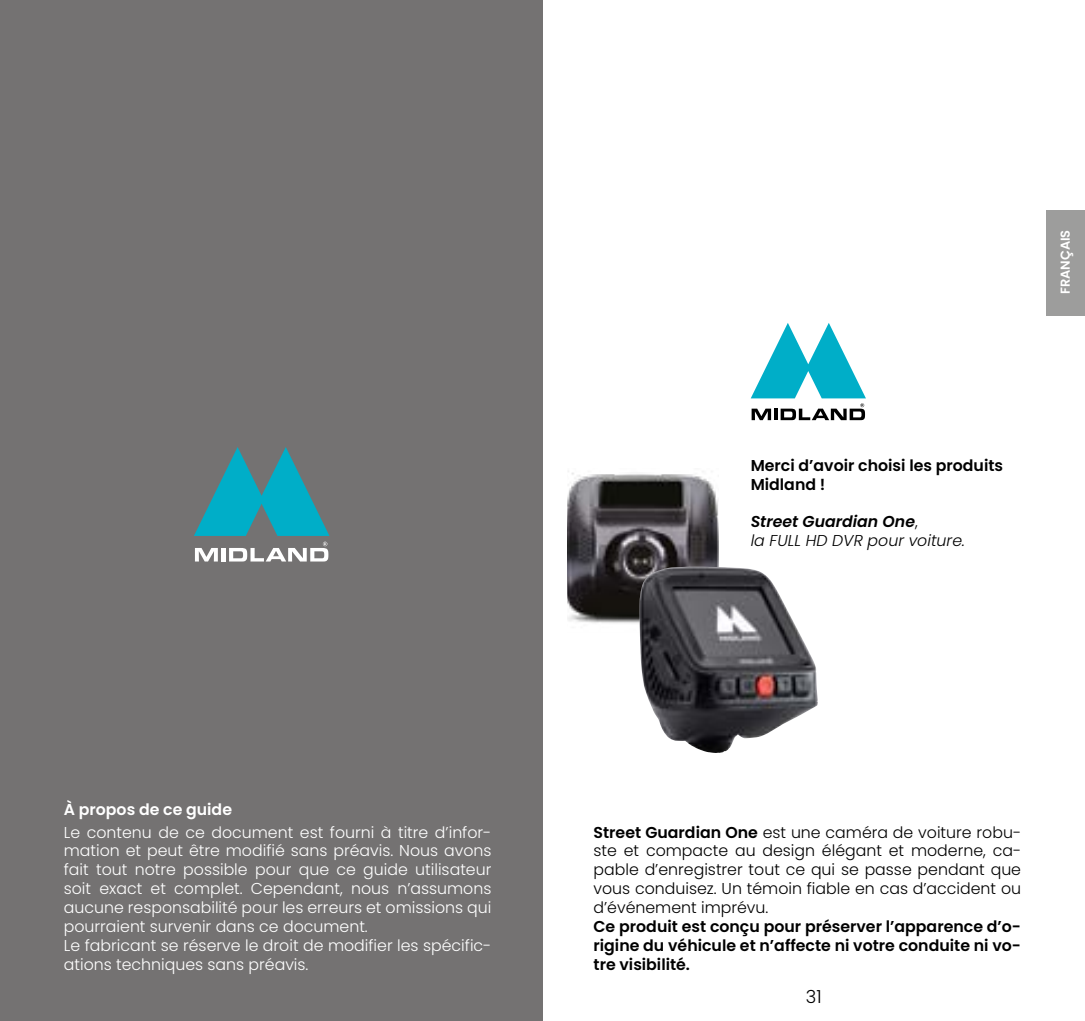
<style>
.page{position:relative;width:1085px;height:1021px;background:#fff}
.page>*{position:absolute;margin:0;border:0;box-sizing:border-box;transform-origin:0 0}
.t1{font:300 18px "Poppins";color:#000}
.t2{font:300 15.75px/18.9px "Poppins";color:#fff}
.t3{font:300 15.75px/18.9px "Poppins";color:#000;text-align:justify}
.t4{font:600 15.75px/18.9px "Poppins";color:#000;text-align:justify}
.t5{font:italic 300 15.75px/18.9px "Poppins";color:#000}
.t6{font:600 15.75px "Poppins";color:#fff}
.t7{font:600 13.05px "Poppins";color:#fff}
.s1{font-weight:600}
.s2{font-style:normal}
</style>
<div class="page">
<div style="left:1046px;top:210px;width:38px;height:106px;background:#9d9d9c"></div>
<svg style="left:750px;top:323px;width:115px;height:97px"></svg>
<img style="left:567px;top:471px;width:151px;height:152px">
<img style="left:639px;top:566px;width:178px;height:187px">
<div style="left:0;top:0;width:542px;height:1020px;background:#747272"></div>
<svg style="left:194px;top:447px;width:135px;height:114px"></svg>
<p class="t6" style="left:64px;top:800px;width:170px">À propos de ce guide</p>
<p class="t2" style="left:64px;top:822px;width:429px">Le contenu de ce document est fourni à titre d’infor&shy;mation et peut être modifié sans préavis. Nous avons fait tout notre possible pour que ce guide utilisateur soit exact et complet. Cependant, nous n’assumons aucune responsabilité pour les erreurs et omissions qui pourraient survenir dans ce document.<br>Le fabricant se réserve le droit de modifier les spécific&shy;ations techniques sans préavis.</p>
<p class="t7" style="left:1057px;top:294px;width:66px;rotate:-90deg">FRANÇAIS</p>
<p class="t4" style="left:750px;top:456px;width:254px">Merci d’avoir choisi les produits<br>Midland !</p>
<p class="t5" style="left:750px;top:512px;width:216px"><span class="s1">Street Guardian One</span><span class="s2">,<br></span>la FULL HD DVR pour voiture.</p>
<p class="t3" style="left:593px;top:822px;width:429px"><span class="s1">Street Guardian One</span> est une caméra de voiture robu&shy;ste et compacte au design élégant et moderne, ca&shy;pable d’enregistrer tout ce qui se passe pendant que vous conduisez. Un témoin fiable en cas d’accident ou d’événement imprévu.</p>
<p class="t4" style="left:593px;top:917px;width:429px">Ce produit est conçu pour préserver l’apparence d’o&shy;rigine du véhicule et n’affecte ni votre conduite ni vo&shy;tre visibilité.</p>
<p class="t1" style="left:805px;top:986px;width:17px">31</p>
</div>
